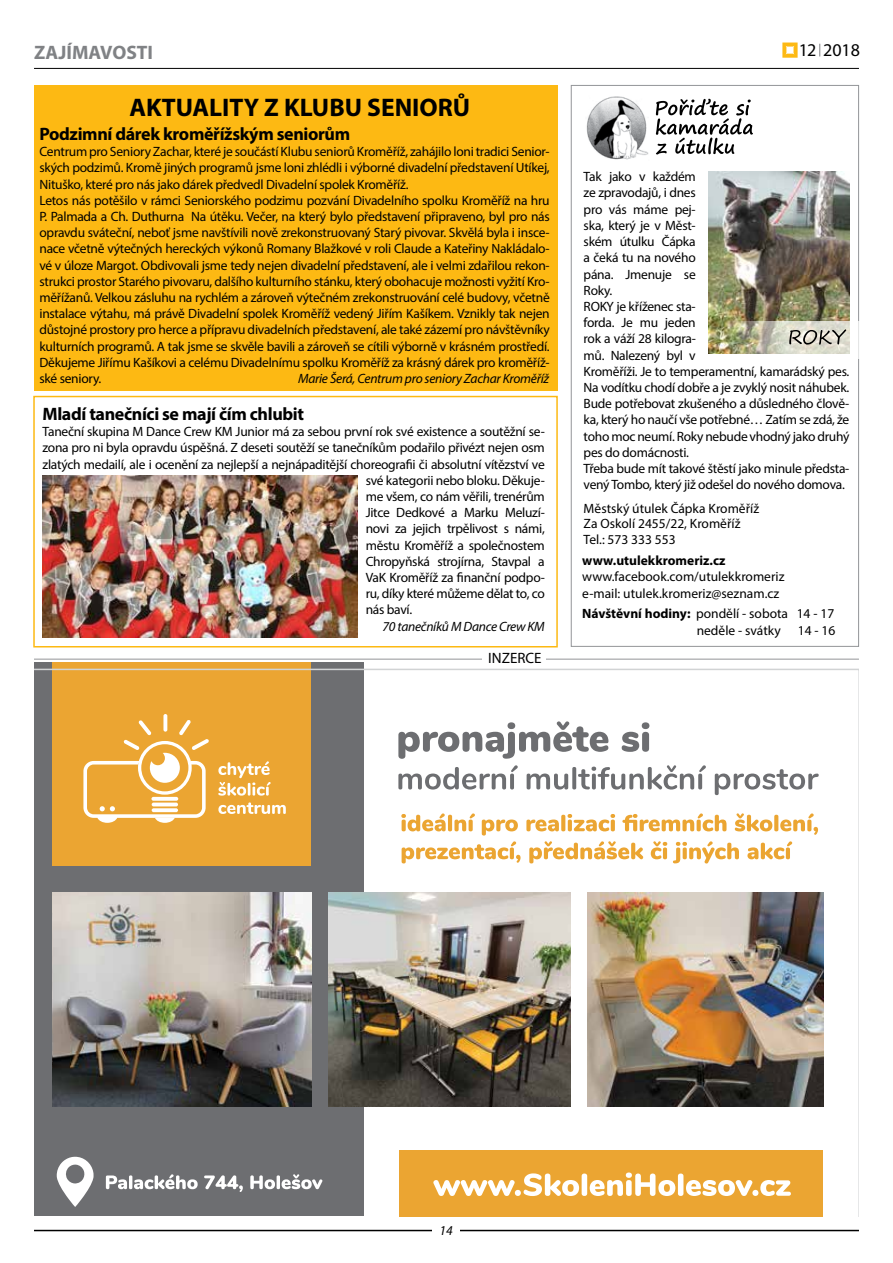
<style>
.page{position:relative;width:893px;height:1263px;background:#fff}
.page>*{position:absolute;margin:0;border:0;box-sizing:border-box;transform-origin:0 0}
.t1{font:700 25.5px "Myriad Pro";color:#000}
.t2{font:700 19.5px "Myriad Pro";color:#808285}
.t3{font:700 18px "Myriad Pro";letter-spacing:-.02em;color:#000}
.t4{font:18px "Myriad Pro";color:#000}
.t5{font:15px "Myriad Pro";color:#000}
.t6{font:13.5px/16.2px "Myriad Pro";letter-spacing:-.02em;color:#000}
.t7{font:13.5px/15.6px "Myriad Pro";color:#000}
.t8{font:italic 13.5px "Myriad Pro";letter-spacing:-.02em;color:#000}
.t9{font:700 13.5px "Myriad Pro";color:#000}
.s1{font-weight:700}
</style>
<div class="page">
<hr style="left:34px;top:659px;width:825px;height:1px;background:#939598">
<hr style="left:34px;top:1230px;width:825px;height:1px;background:#000">
<div style="left:433px;top:1225px;width:27px;height:10px;background:#fff"></div>
<svg style="left:782px;top:43px;width:16px;height:15px"></svg>
<svg style="left:819px;top:44px;width:1px;height:12px"></svg>
<hr style="left:34px;top:68px;width:825px;height:1px;background:#000">
<div style="left:571px;top:85px;width:288px;height:562px;border:1px solid #939598"></div>
<div style="left:34px;top:85px;width:523px;height:306px;background:#fdb913"></div>
<img style="left:586px;top:96px;width:63px;height:64px">
<svg style="left:656px;top:99px;width:97px;height:55px"></svg>
<img style="left:708px;top:171px;width:141px;height:150px">
<svg style="left:52px;top:662px;width:258px;height:7px;background:#e9a739"></svg>
<img style="left:34px;top:669px;width:825px;height:547px">
<img style="left:708px;top:321px;width:151px;height:38px">
<img style="left:43px;top:476px;width:314px;height:162px">
<div style="left:482px;top:654px;width:64px;height:10px;background:#fff"></div>
<div style="left:33px;top:396px;width:525px;height:251px;border:2px solid #fdb913"></div>
<svg style="left:789px;top:329px;width:57px;height:16px"></svg>
<h2 class="t2" style="left:34px;top:40px;width:121px">ZAJÍMAVOSTI</h2>
<h3 class="t4" style="left:799px;top:39px;width:63px">12 2018</h3>
<h1 class="t1" style="left:129px;top:91px;width:339px">AKTUALITY Z KLUBU SENIORŮ</h1>
<h3 class="t3" style="left:39px;top:122px;width:312px">Podzimní dárek kroměřížským seniorům</h3>
<p class="t6" style="left:39px;top:143px;width:512px">Centrum pro Seniory Zachar, které je součástí Klubu seniorů Kroměříž, zahájilo loni tradici Senior&shy;ských podzimů. Kromě jiných programů jsme loni zhlédli i výborné divadelní představení Utíkej, Nituško, které pro nás jako dárek předvedl Divadelní spolek Kroměříž.<br>Letos nás potěšilo v rámci Seniorského podzimu pozvání Divadelního spolku Kroměříž na hru P. Palmada a Ch. Duthurna Na útěku. Večer, na který bylo představení připraveno, byl pro nás opravdu sváteční, neboť jsme navštívili nově zrekonstruovaný Starý pivovar. Skvělá byla i insce&shy;nace včetně výtečných hereckých výkonů Romany Blažkové v roli Claude a Kateřiny Nakládalo&shy;vé v úloze Margot. Obdivovali jsme tedy nejen divadelní představení, ale i velmi zdařilou rekon&shy;strukci prostor Starého pivovaru, dalšího kulturního stánku, který obohacuje možnosti vyžití Kro&shy;měřížanů. Velkou zásluhu na rychlém a zároveň výtečném zrekonstruování celé budovy, včetně instalace výtahu, má právě Divadelní spolek Kroměříž vedený Jiřím Kašíkem. Vznikly tak nejen důstojné prostory pro herce a přípravu divadelních představení, ale také zázemí pro návštěvníky kulturních programů. A tak jsme se skvěle bavili a zároveň se cítili výborně v krásném prostředí.<br>Děkujeme Jiřímu Kašíkovi a celému Divadelnímu spolku Kroměříž za krásný dárek pro kroměříž&shy;ské seniory.</p>
<p class="t8" style="left:298px;top:370px;width:253px">Marie Šerá, Centrum pro seniory Zachar Kroměříž</p>
<h3 class="t3" style="left:43px;top:402px;width:263px">Mladí tanečníci se mají čím chlubit</h3>
<p class="t6" style="left:43px;top:423px;width:504px">Taneční skupina M Dance Crew KM Junior má za sebou první rok své existence a soutěžní se-</p>
<p class="t6" style="left:43px;top:440px;width:504px">zona pro ni byla opravdu úspěšná. Z deseti soutěží se tanečníkům podařilo přivézt nejen osm</p>
<p class="t6" style="left:43px;top:456px;width:504px">zlatých medailí, ale i ocenění za nejlepší a nejnápaditější choreografii či absolutní vítězství ve</p>
<p class="t6" style="left:366px;top:472px;width:181px">své kategorii nebo bloku. Děkuje-</p>
<p class="t6" style="left:366px;top:488px;width:181px">me všem, co nám věřili, trenérům</p>
<p class="t6" style="left:366px;top:504px;width:181px">Jitce Dedkové a Marku Meluzí-</p>
<p class="t6" style="left:366px;top:521px;width:181px">novi za jejich trpělivost s námi,</p>
<p class="t6" style="left:366px;top:537px;width:181px">městu Kroměříž a společnostem</p>
<p class="t6" style="left:366px;top:553px;width:181px">Chropyňská strojírna, Stavpal a</p>
<p class="t6" style="left:366px;top:569px;width:181px">VaK Kroměříž za finanční podpo-</p>
<p class="t6" style="left:366px;top:585px;width:181px">ru, díky které můžeme dělat to, co</p>
<p class="t6" style="left:366px;top:602px;width:48px">nás baví.</p>
<p class="t8" style="left:382px;top:618px;width:164px">70 tanečníků M Dance Crew KM</p>
<p class="t5" style="left:488px;top:649px;width:55px">INZERCE</p>
<p class="t6" style="left:584px;top:168px;width:267px">Tak jako v každém<br>ze zpravodajů, i dnes<br>pro vás máme pej-<br>ska, který je v Měst-<br>ském útulku Čápka<br>a čeká tu na nového<br>pána. Jmenuje se<br>Roky.<br>ROKY je kříženec sta-<br>forda. Je mu jeden<br>rok a váží 28 kilogra-<br>mů. Nalezený byl v<br>Kroměříži. Je to temperamentní, kamarádský pes.<br>Na vodítku chodí dobře a je zvyklý nosit náhubek.<br>Bude potřebovat zkušeného a důsledného člově&shy;ka, který ho naučí vše potřebné… Zatím se zdá, že toho moc neumí. Roky nebude vhodný jako druhý pes do domácnosti.<br>Třeba bude mít takové štěstí jako minule předsta&shy;vený Tombo, který již odešel do nového domova.</p>
<p class="t7" style="left:584px;top:500px;width:177px">Městský útulek Čápka Kroměříž<br>Za Oskolí 2455/22, Kroměříž<br>Tel.: 573 333 553</p>
<p class="t9" style="left:582px;top:552px;width:145px">www.utulekkromeriz.cz</p>
<p class="t7" style="left:582px;top:569px;width:204px;line-height:16.2px">www.facebook.com/utulekkromeriz e-mail: utulek.kromeriz@seznam.cz</p>
<p class="t7" style="left:697px;top:605px;width:139px;line-height:16.2px;text-indent:-114px"><span class="s1">Návštěvní hodiny:</span> pondělí - sobota 14 - 17 neděle - svátky</p>
<p class="t6" style="left:798px;top:622px;width:39px">14 - 16</p>
<p class="t8" style="left:439px;top:1222px;width:15px">14</p>
</div>
